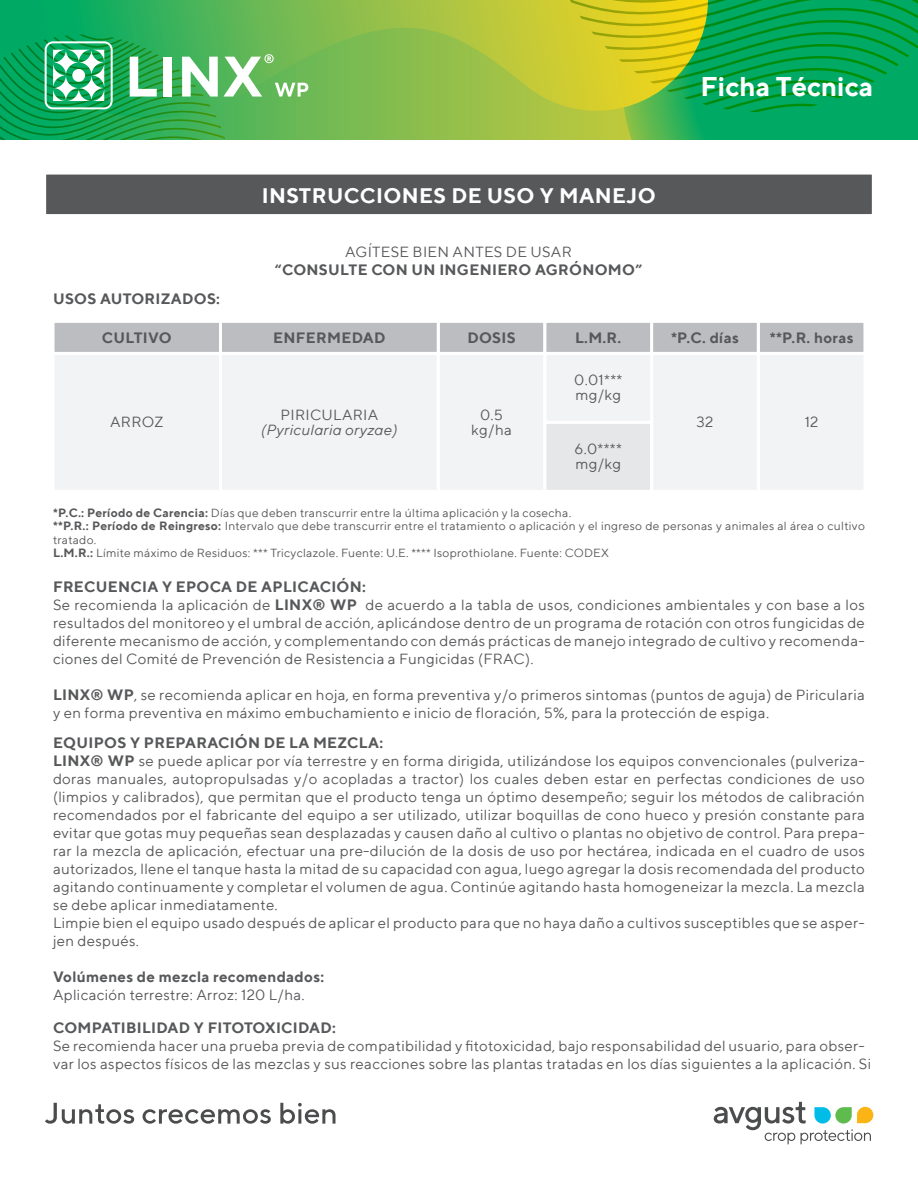
<style>
.page{position:relative;width:918px;height:1188px;background:#fff}
.page>*{position:absolute;margin:0;border:0;box-sizing:border-box;transform-origin:0 0}
.t1{font:700 27px "TT Norms";color:#fff}
.t2{font:700 21px "TT Norms";letter-spacing:.02em;color:#fff}
.t3{font:15px/18px "TT Norms";letter-spacing:.02em;color:#57585a}
.t4{font:700 15px "TT Norms";letter-spacing:.02em;color:#57585a}
.t5{font:italic 15px "TT Norms";letter-spacing:.02em;color:#57585a}
.t6{font:12px/13.5px "TT Norms";letter-spacing:.02em;color:#57585a}
.s1{font-weight:700}
</style>
<div class="page">
<svg style="left:0;top:123px;width:622px;height:16px;background:#62b54d"></svg>
<svg style="left:622px;top:0;width:296px;height:139px;background:#03a657"></svg>
<svg style="left:0;top:0;width:708px;height:123px;background:#84bd45"></svg>
<div style="left:46px;top:174px;width:826px;height:41px;background:#57585a"></div>
<svg style="left:714px;top:1102px;width:159px;height:42px"></svg>
<svg style="left:45px;top:1103px;width:89px;height:21px"></svg>
<svg style="left:143px;top:1109px;width:128px;height:15px"></svg>
<svg style="left:280px;top:1103px;width:56px;height:21px"></svg>
<div style="left:757px;top:352px;width:109px;height:141px;background:#f2f3f4;border:3px solid #fff"></div>
<div style="left:757px;top:320px;width:109px;height:35px;background:#bcbdc0;border:3px solid #fff"></div>
<div style="left:650px;top:352px;width:110px;height:141px;background:#f2f3f4;border:3px solid #fff"></div>
<div style="left:650px;top:320px;width:110px;height:35px;background:#bcbdc0;border:3px solid #fff"></div>
<div style="left:437px;top:352px;width:109px;height:141px;background:#f2f3f4;border:3px solid #fff"></div>
<div style="left:437px;top:320px;width:109px;height:35px;background:#bcbdc0;border:3px solid #fff"></div>
<div style="left:219px;top:352px;width:221px;height:141px;background:#f2f3f4;border:3px solid #fff"></div>
<div style="left:543px;top:352px;width:110px;height:72px;background:#f2f3f4;border:3px solid #fff"></div>
<div style="left:219px;top:320px;width:221px;height:35px;background:#bcbdc0;border:3px solid #fff"></div>
<div style="left:543px;top:320px;width:110px;height:35px;background:#bcbdc0;border:3px solid #fff"></div>
<div style="left:543px;top:421px;width:110px;height:72px;background:#e6e7e9;border:3px solid #fff"></div>
<div style="left:52px;top:352px;width:170px;height:141px;background:#f2f3f4;border:3px solid #fff"></div>
<div style="left:52px;top:320px;width:170px;height:35px;background:#bcbdc0;border:3px solid #fff"></div>
<svg style="left:3px;top:35px;width:163px;height:74px;background:#36b371"></svg>
<div style="left:163px;top:57px;width:9px;height:40px;background:#fff"></div>
<svg style="left:182px;top:54px;width:126px;height:43px"></svg>
<p class="t4" style="left:53px;top:289px;width:169px">USOS AUTORIZADOS:</p>
<p class="t4" style="left:102px;top:328px;width:71px">CULTIVO</p>
<p class="t3" style="left:110px;top:413px;width:55px">ARROZ</p>
<h2 class="t2" style="left:262px;top:182px;width:396px">INSTRUCCIONES DE USO Y MANEJO</h2>
<p class="t3" style="left:345px;top:243px;width:228px">AGÍTESE BIEN ANTES DE USAR</p>
<p class="t4" style="left:275px;top:261px;width:369px">“CONSULTE CON UN INGENIERO AGRÓNOMO”</p>
<h1 class="t1" style="left:701px;top:70px;width:174px">Ficha Técnica</h1>
<p class="t4" style="left:467px;top:328px;width:50px">DOSIS</p>
<p class="t4" style="left:273px;top:328px;width:114px">ENFERMEDAD</p>
<p class="t4" style="left:575px;top:328px;width:48px">L.M.R.</p>
<p class="t4" style="left:671px;top:328px;width:69px">*P.C. días</p>
<p class="t3" style="left:574px;top:372px;width:50px;line-height:15px">0.01*** mg/kg</p>
<p class="t4" style="left:770px;top:328px;width:85px">**P.R. horas</p>
<p class="t3" style="left:280px;top:405px;width:99px">PIRICULARIA</p>
<p class="t5" style="left:261px;top:420px;width:138px">(Pyricularia oryzae)</p>
<p class="t3" style="left:471px;top:407px;width:42px;line-height:15px;text-align:center">0.5 kg/ha</p>
<p class="t3" style="left:575px;top:441px;width:49px;line-height:15px">6.0**** mg/kg</p>
<p class="t3" style="left:696px;top:413px;width:18px">32</p>
<p class="t3" style="left:805px;top:413px;width:15px">12</p>
<p class="t6" style="left:53px;top:506px;width:813px"><span class="s1">*P.C.: Período de Carencia:</span> Días que deben transcurrir entre la última aplicación y la cosecha.<br><span class="s1">**P.R.: Período de Reingreso:</span> Intervalo que debe transcurrir entre el tratamiento o aplicación y el ingreso de personas y animales al área o cultivo tratado.<br><span class="s1">L.M.R.:</span> Límite máximo de Residuos: *** Tricyclazole. Fuente: U.E. **** Isoprothiolane. Fuente: CODEX</p>
<p class="t3" style="left:53px;top:577px;width:813px"><span class="s1">FRECUENCIA Y EPOCA DE APLICACIÓN:<br></span>Se recomienda la aplicación de <span class="s1">LINX® WP</span> de acuerdo a la tabla de usos, condiciones ambientales y con base a los resultados del monitoreo y el umbral de acción, aplicándose dentro de un programa de rotación con otros fungicidas de diferente mecanismo de acción, y complementando con demás prácticas de manejo integrado de cultivo y recomenda&shy;ciones del Comité de Prevención de Resistencia a Fungicidas (FRAC).</p>
<p class="t3" style="left:53px;top:685px;width:813px"><span class="s1">LINX® WP</span>, se recomienda aplicar en hoja, en forma preventiva y/o primeros sintomas (puntos de aguja) de Piricularia y en forma preventiva en máximo embuchamiento e inicio de floración, 5%, para la protección de espiga.</p>
<p class="t3" style="left:53px;top:733px;width:813px"><span class="s1">EQUIPOS Y PREPARACIÓN DE LA MEZCLA:<br>LINX® WP</span> se puede aplicar por vía terrestre y en forma dirigida, utilizándose los equipos convencionales (pulveriza&shy;doras manuales, autopropulsadas y/o acopladas a tractor) los cuales deben estar en perfectas condiciones de uso (limpios y calibrados), que permitan que el producto tenga un óptimo desempeño; seguir los métodos de calibración recomendados por el fabricante del equipo a ser utilizado, utilizar boquillas de cono hueco y presión constante para evitar que gotas muy pequeñas sean desplazadas y causen daño al cultivo o plantas no objetivo de control. Para prepa&shy;rar la mezcla de aplicación, efectuar una pre-dilución de la dosis de uso por hectárea, indicada en el cuadro de usos autorizados, llene el tanque hasta la mitad de su capacidad con agua, luego agregar la dosis recomendada del producto agitando continuamente y completar el volumen de agua. Continúe agitando hasta homogeneizar la mezcla. La mezcla se debe aplicar inmediatamente.<br>Limpie bien el equipo usado después de aplicar el producto para que no haya daño a cultivos susceptibles que se asper&shy;jen después.</p>
<p class="t4" style="left:53px;top:967px;width:273px">Volúmenes de mezcla recomendados:</p>
<p class="t3" style="left:53px;top:985px;width:253px">Aplicación terrestre: Arroz: 120 L/ha.</p>
<p class="t4" style="left:53px;top:1018px;width:284px">COMPATIBILIDAD Y FITOTOXICIDAD:</p>
<p class="t3" style="left:53px;top:1036px;width:820px">Se recomienda hacer una prueba previa de compatibilidad y fitotoxicidad, bajo responsabilidad del usuario, para obser&shy;var los aspectos físicos de las mezclas y sus reacciones sobre las plantas tratadas en los días siguientes a la aplicación. Si</p>
</div>
